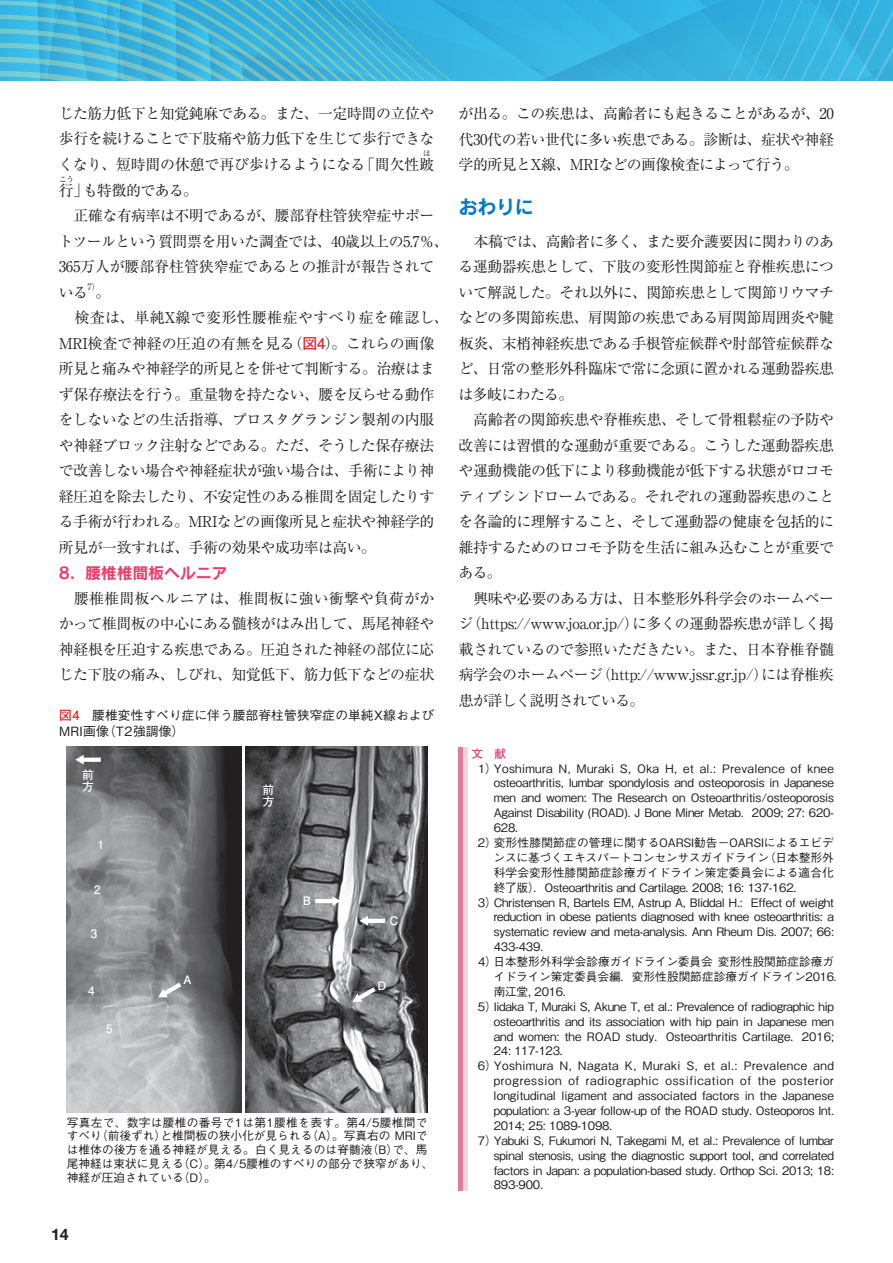
<style>
.page{position:relative;width:893px;height:1263px;background:#fff}
.page>*{position:absolute;margin:0;border:0;box-sizing:border-box;transform-origin:0 0}
.t1{font:19.2px "Rodin Pro B";color:#007ac2}
.t2{font:15.9px "Rodin Pro B";letter-spacing:-.01em;color:#ef3b6b}
.t3{font:700 15.9px "Helvetica Neue";color:#231f20}
.t4{font:14.85px/25.5px "Ryumin Pro";letter-spacing:-.03em;color:#231f20;text-align:justify}
.t5{font:500 12.75px/15.9px "Gothic BBB Pro";letter-spacing:.005em;color:#231f20}
.t6{font:500 11.7px/13.8px "Gothic BBB Pro";letter-spacing:-.015em;color:#231f20}
.t7{font:500 11.7px "Gothic BBB Pro";letter-spacing:.005em;color:#231f20}
.t8{font:500 11.7px "Gothic BBB Pro";letter-spacing:.01em;color:#231f20}
.t9{font:500 11.7px "Gothic BBB Pro";letter-spacing:.06em;color:#231f20}
.t10{font:500 11.7px "Gothic BBB Pro";letter-spacing:.03em;color:#231f20}
.t11{font:500 11.7px "Gothic BBB Pro";letter-spacing:.04em;color:#231f20}
.t12{font:700 11.7px/11.7px "Futo Go B101 Pro";color:#fff}
.t13{font:700 11.7px "Futo Go B101 Pro";color:#da3c75}
.t14{font:8.7px "Ryumin Pro";color:#231f20}
.t15{font:7.5px "Ryumin Pro";color:#231f20}
.s1{font-family:"Futo Go B101 Pro";font-weight:700;color:#ee1d23}
</style>
<div class="page">
<svg style="left:0;top:0;width:893px;height:81px"></svg>
<hr style="left:459px;top:747px;width:4px;height:444px;background:#e47c96">
<hr style="left:463px;top:747px;width:4px;height:444px;background:#f6d6db">
<img style="left:67px;top:746px;width:174px;height:366px">
<img style="left:246px;top:746px;width:182px;height:366px">
<div style="left:82px;top:757px;width:19px;height:5px;background:#fff"></div>
<svg style="left:75px;top:755px;width:9px;height:9px"></svg>
<svg style="left:158px;top:979px;width:28px;height:20px"></svg>
<svg style="left:353px;top:983px;width:27px;height:21px"></svg>
<hr style="left:367px;top:919px;width:18px;height:4px;background:#fff">
<svg style="left:360px;top:916px;width:8px;height:10px"></svg>
<hr style="left:315px;top:899px;width:19px;height:4px;background:#fff">
<svg style="left:332px;top:896px;width:9px;height:10px"></svg>
<p class="t4" style="left:59px;top:100px;width:377px">じた筋力低下と知覚鈍麻である。また、一定時間の立位や歩行を続けることで下肢痛や筋力低下を生じて歩行できなくなり、短時間の休憩で再び歩けるようになる「間欠性跛</p>
<p class="t15" style="left:423px;top:147px;width:9px">は</p>
<p class="t15" style="left:59px;top:173px;width:16px">こう</p>
<p class="t4" style="left:59px;top:202px;width:392px;text-align:left">　正確な有病率は不明であるが、腰部脊柱管狭窄症サポートツールという質問票を用いた調査では、40歳以上の5.7％、<br>365万人が腰部脊柱管狭窄症であるとの推計が報告されている</p>
<p class="t4" style="left:59px;top:176px;width:141px">行」も特徴的である。</p>
<p class="t14" style="left:87px;top:280px;width:14px">7）</p>
<p class="t4" style="left:59px;top:278px;width:391px;text-align:left;text-indent:37px">。<br>　検査は、単純X線で変形性腰椎症やすべり症を確認し、<br>MRI検査で神経の圧迫の有無を見る（<span class="s1">図4</span>）。これらの画像所見と痛みや神経学的所見とを併せて判断する。治療はまず保存療法を行う。重量物を持たない、腰を反らせる動作をしないなどの生活指導、プロスタグランジン製剤の内服や神経ブロック注射などである。ただ、そうした保存療法で改善しない場合や神経症状が強い場合は、手術により神経圧迫を除去したり、不安定性のある椎間を固定したりする手術が行われる。MRIなどの画像所見と症状や神経学的所見が一致すれば、手術の効果や成功率は高い。</p>
<p class="t2" style="left:59px;top:562px;width:170px">8．腰椎椎間板ヘルニア</p>
<p class="t4" style="left:59px;top:584px;width:377px">　腰椎椎間板ヘルニアは、椎間板に強い衝撃や負荷がかかって椎間板の中心にある髄核がはみ出して、馬尾神経や神経根を圧迫する疾患である。圧迫された神経の部位に応じた下肢の痛み、しびれ、知覚低下、筋力低下などの症状</p>
<p class="t5" style="left:59px;top:706px;width:377px"><span class="s1">図4</span>　腰椎変性すべり症に伴う腰部脊柱管狭窄症の単純X線および<br>MRI画像（T2強調像）</p>
<p class="t12" style="left:82px;top:767px;width:13px">前方</p>
<p class="t12" style="left:98px;top:837px;width:8px">1</p>
<p class="t12" style="left:94px;top:882px;width:8px">2</p>
<p class="t12" style="left:91px;top:926px;width:8px">3</p>
<p class="t12" style="left:88px;top:983px;width:8px">4</p>
<p class="t12" style="left:106px;top:1021px;width:8px">5</p>
<p class="t12" style="left:184px;top:972px;width:10px">A</p>
<p class="t12" style="left:262px;top:782px;width:13px">前方</p>
<p class="t12" style="left:303px;top:893px;width:10px">B</p>
<p class="t12" style="left:389px;top:913px;width:10px">C</p>
<p class="t12" style="left:378px;top:978px;width:10px">D</p>
<p class="t6" style="left:67px;top:1114px;width:368px">写真左で、数字は腰椎の番号で1は第1腰椎を表す。第4/5腰椎間ですべり（前後ずれ）と椎間板の狭小化が見られる（A）。写真右の MRIでは椎体の後方を通る神経が見える。白く見えるのは脊髄液（B）で、馬尾神経は束状に見える（C）。第4/5腰椎のすべりの部分で狭窄があり、神経が圧迫されている（D）。</p>
<p class="t3" style="left:51px;top:1224px;width:19px">14</p>
<p class="t4" style="left:459px;top:100px;width:377px">が出る。この疾患は、高齢者にも起きることがあるが、20代30代の若い世代に多い疾患である。診断は、症状や神経学的所見とX線、MRIなどの画像検査によって行う。</p>
<p class="t1" style="left:459px;top:194px;width:77px">おわりに</p>
<p class="t4" style="left:458px;top:227px;width:377px;text-align:left">　本稿では、高齢者に多く、また要介護要因に関わりのある運動器疾患として、下肢の変形性関節症と脊椎疾患について解説した。それ以外に、関節疾患として関節リウマチなどの多関節疾患、肩関節の疾患である肩関節周囲炎や腱板炎、末梢神経疾患である手根管症候群や肘部管症候群など、日常の整形外科臨床で常に念頭に置かれる運動器疾患は多岐にわたる。<br>　高齢者の関節疾患や脊椎疾患、そして骨粗鬆症の予防や改善には習慣的な運動が重要である。こうした運動器疾患や運動機能の低下により移動機能が低下する状態がロコモティブシンドロームである。それぞれの運動器疾患のことを各論的に理解すること、そして運動器の健康を包括的に維持するためのロコモ予防を生活に組み込むことが重要である。<br>　興味や必要のある方は、日本整形外科学会のホームページ（https://www.joa.or.jp/）に多くの運動器疾患が詳しく掲載されているので参照いただきたい。また、日本脊椎脊髄病学会のホームページ（http://www.jssr.gr.jp/）には脊椎疾患が詳しく説明されている。</p>
<p class="t13" style="left:471px;top:744px;width:36px">文　献</p>
<p class="t10" style="left:478px;top:759px;width:357px">1）Yoshimura N, Muraki S, Oka H, et al.: Prevalence of knee</p>
<p class="t6" style="left:494px;top:775px;width:342px">osteoarthritis, lumbar spondylosis and osteoporosis in Japanese</p>
<p class="t6" style="left:494px;top:789px;width:342px">men and women: The Research on Osteoarthritis/osteoporosis</p>
<p class="t6" style="left:494px;top:804px;width:342px">Against Disability (ROAD). J Bone Miner Metab．2009; 27: 620-</p>
<p class="t6" style="left:494px;top:819px;width:35px">628．</p>
<p class="t7" style="left:478px;top:833px;width:357px">2）変形性膝関節症の管理に関するOARSI勧告－OARSIによるエビデ</p>
<p class="t6" style="left:493px;top:849px;width:342px">ンスに基づくエキスパートコンセンサスガイドライン（日本整形外</p>
<p class="t7" style="left:494px;top:863px;width:342px">科学会変形性膝関節症診療ガイドライン策定委員会による適合化</p>
<p class="t6" style="left:494px;top:879px;width:304px">終了版）．Osteoarthritis and Cartilage. 2008; 16: 137-162.</p>
<p class="t6" style="left:478px;top:894px;width:358px">3）Christensen R, Bartels EM, Astrup A, Bliddal H.: Effect of weight</p>
<p class="t6" style="left:494px;top:909px;width:342px">reduction in obese patients diagnosed with knee osteoarthritis: a</p>
<p class="t6" style="left:494px;top:923px;width:342px">systematic review and meta-analysis. Ann Rheum Dis. 2007; 66:</p>
<p class="t6" style="left:494px;top:938px;width:51px">433-439.</p>
<p class="t6" style="left:478px;top:953px;width:358px">4）日本整形外科学会診療ガイドライン委員会変形性股関節症診療ガ</p>
<p class="t6" style="left:494px;top:968px;width:353px">イドライン策定委員会編．変形性股関節症診療ガイドライン2016．</p>
<p class="t6" style="left:494px;top:983px;width:74px">南江堂, 2016.</p>
<p class="t6" style="left:478px;top:998px;width:357px">5）Iidaka T, Muraki S, Akune T, et al.: Prevalence of radiographic hip</p>
<p class="t6" style="left:494px;top:1013px;width:342px">osteoarthritis and its association with hip pain in Japanese men</p>
<p class="t6" style="left:494px;top:1028px;width:342px">and women: the ROAD study．Osteoarthritis Cartilage．2016;</p>
<p class="t6" style="left:494px;top:1043px;width:79px">24: 117-123．</p>
<p class="t11" style="left:478px;top:1056px;width:357px">6）Yoshimura N, Nagata K, Muraki S, et al.: Prevalence and</p>
<p class="t9" style="left:494px;top:1071px;width:342px">progression of radiographic ossification of the posterior</p>
<p class="t8" style="left:494px;top:1086px;width:342px">longitudinal ligament and associated factors in the Japanese</p>
<p class="t6" style="left:494px;top:1102px;width:342px">population: a 3-year follow-up of the ROAD study. Osteoporos Int.</p>
<p class="t6" style="left:494px;top:1117px;width:120px">2014; 25: 1089-1098.</p>
<p class="t6" style="left:478px;top:1132px;width:357px">7）Yabuki S, Fukumori N, Takegami M, et al.: Prevalence of lumbar</p>
<p class="t6" style="left:494px;top:1147px;width:342px">spinal stenosis, using the diagnostic support tool, and correlated</p>
<p class="t6" style="left:494px;top:1162px;width:342px">factors in Japan: a population-based study. Orthop Sci. 2013; 18:</p>
<p class="t6" style="left:494px;top:1176px;width:51px">893-900.</p>
</div>
